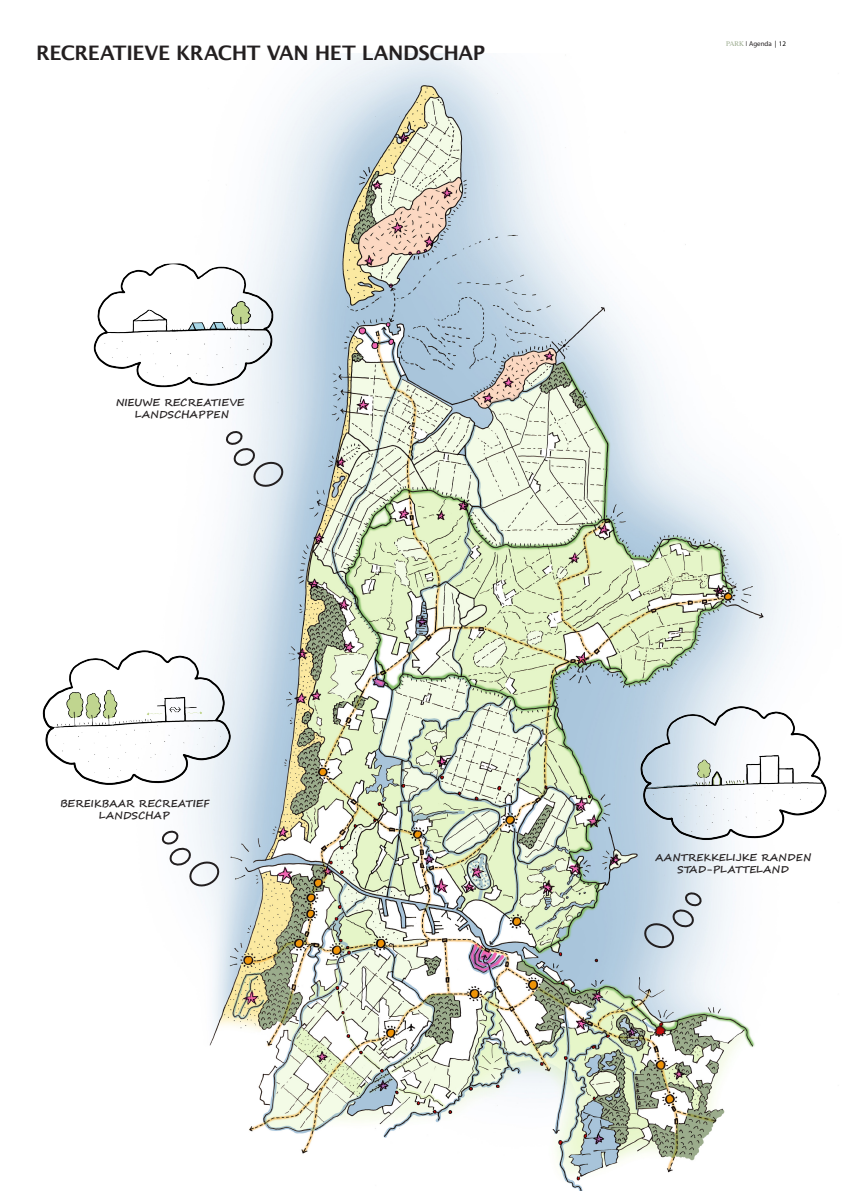
<style>
.page{position:relative;width:842px;height:1191px;background:#fff}
.page>*{position:absolute;margin:0;border:0;box-sizing:border-box;transform-origin:0 0}
.Kop_thema_s{font:600 20px "Lucida Sans";letter-spacing:-.02em;color:#231f20}
.t1{font:700 10px "Segoe Script";color:#231f20}
.t2{font:7px "Myriad Pro";color:#231f20}
.s1{font-family:"Times";color:#9aaa8d}
.s2{font-family:"Times"}
.s3{color:#000001}
</style>
<div class="page">
<img style="left:161px;top:53px;width:626px;height:1138px">
<img style="left:93px;top:261px;width:187px;height:128px">
<img style="left:42px;top:642px;width:193px;height:150px">
<img style="left:634px;top:699px;width:193px;height:149px">
<svg style="left:162px;top:829px;width:58px;height:58px"></svg>
<svg style="left:226px;top:429px;width:58px;height:59px"></svg>
<svg style="left:643px;top:891px;width:59px;height:58px;background:#becbd6"></svg>
<p class="Kop_thema_s" style="left:36px;top:41px;width:451px">RECREATIEVE KRACHT VAN HET LANDSCHAP</p>
<p class="t1" style="left:116px;top:394px;width:130px">NIEUWE RECREATIEVE</p>
<p class="t1" style="left:135px;top:406px;width:95px">LANDSCHAPPEN</p>
<p class="t1" style="left:60px;top:795px;width:151px">BEREIKBAAR RECREATIEF</p>
<p class="t1" style="left:99px;top:807px;width:72px">LANDSCHAP</p>
<p class="t2" style="left:726px;top:40px;width:61px"><span class="s1">PARK</span> <span class="s2">|</span> Agenda <span class="s3">| 12</span></p>
<p class="t1" style="left:655px;top:849px;width:158px">AANTREKKELIJKE RANDEN</p>
<p class="t1" style="left:677px;top:861px;width:113px">STAD-PLATTELAND</p>
</div>
